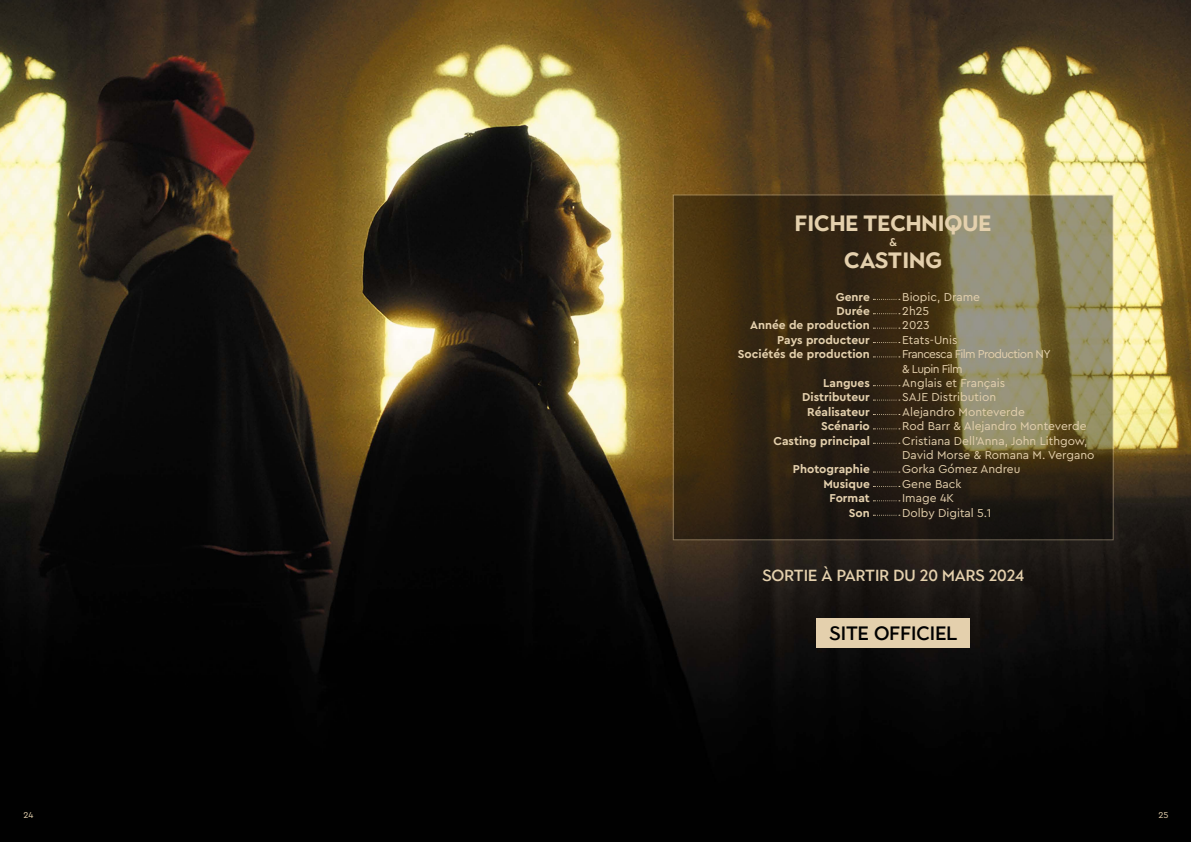
<style>
.page{position:relative;width:1191px;height:842px;background:#fff}
.page>*{position:absolute;margin:0;border:0;box-sizing:border-box;transform-origin:0 0}
.t1{font:700 22.1px "Town 10 Display";color:#e4d0ad}
.t2{font:500 19.3px "Town 10 Display";color:#000}
.t3{font:500 16px "Town 10 Display";color:#e4d0ad}
.t4{font:12px/14.4px "Cera Pro";color:#e4d0ad}
.t5{font:700 12px/14.4px "Cera Pro";color:#e4d0ad;text-align:right}
.t6{font:700 11.1px "Town 10 Display";color:#e4d0ad}
.t7{font:9px "Cera Pro";color:#e4d0ad}
</style>
<div class="page">
<img style="left:0;top:0;width:1191px;height:842px">
<svg style="left:673px;top:194px;width:440px;height:346px;background:#4c4027"></svg>
<svg style="left:873px;top:299px;width:27px;height:1px"></svg>
<svg style="left:873px;top:356px;width:27px;height:1px"></svg>
<svg style="left:873px;top:414px;width:27px;height:1px"></svg>
<svg style="left:873px;top:471px;width:27px;height:1px"></svg>
<svg style="left:873px;top:328px;width:27px;height:1px"></svg>
<svg style="left:873px;top:385px;width:27px;height:1px"></svg>
<svg style="left:873px;top:500px;width:27px;height:1px"></svg>
<svg style="left:873px;top:313px;width:27px;height:1px"></svg>
<svg style="left:873px;top:428px;width:27px;height:1px"></svg>
<svg style="left:873px;top:486px;width:27px;height:1px"></svg>
<svg style="left:873px;top:342px;width:27px;height:1px"></svg>
<svg style="left:873px;top:400px;width:27px;height:1px"></svg>
<svg style="left:873px;top:443px;width:27px;height:1px"></svg>
<svg style="left:873px;top:515px;width:27px;height:1px"></svg>
<div style="left:816px;top:618px;width:154px;height:29px;background:#e4d0ad"></div>
<h1 class="t1" style="left:795px;top:211px;width:198px">FICHE TECHNIQUE</h1>
<p class="t6" style="left:889px;top:236px;width:10px">&amp;</p>
<h1 class="t1" style="left:844px;top:248px;width:99px">CASTING</h1>
<p class="t4" style="left:902px;top:289px;width:194px">Biopic, Drame<br>2h25<br>2023<br>Etats-Unis<br>Francesca Film Production NY<br>&amp; Lupin Film<br>Anglais et Français<br>SAJE Distribution<br>Alejandro Monteverde<br>Rod Barr &amp; Alejandro Monteverde<br>Cristiana Dell’Anna, John Lithgow,<br>David Morse &amp; Romana M. Vergano<br>Gorka Gómez Andreu<br>Gene Back<br>Image 4K<br>Dolby Digital 5.1</p>
<p class="t5" style="left:738px;top:289px;width:133px">Genre<br>Durée<br>Année de production<br>Pays producteur<br>Sociétés de production</p>
<p class="t5" style="left:773px;top:375px;width:98px">Langues<br>Distributeur<br>Réalisateur<br>Scénario<br>Casting principal</p>
<p class="t5" style="left:793px;top:462px;width:78px">Photographie<br>Musique<br>Format<br>Son</p>
<h3 class="t3" style="left:762px;top:566px;width:263px">SORTIE À PARTIR DU 20 MARS 2024</h3>
<h2 class="t2" style="left:829px;top:622px;width:130px">SITE OFFICIEL</h2>
<p class="t7" style="left:23px;top:809px;width:11px">24</p>
<p class="t7" style="left:1158px;top:809px;width:12px">25</p>
</div>
